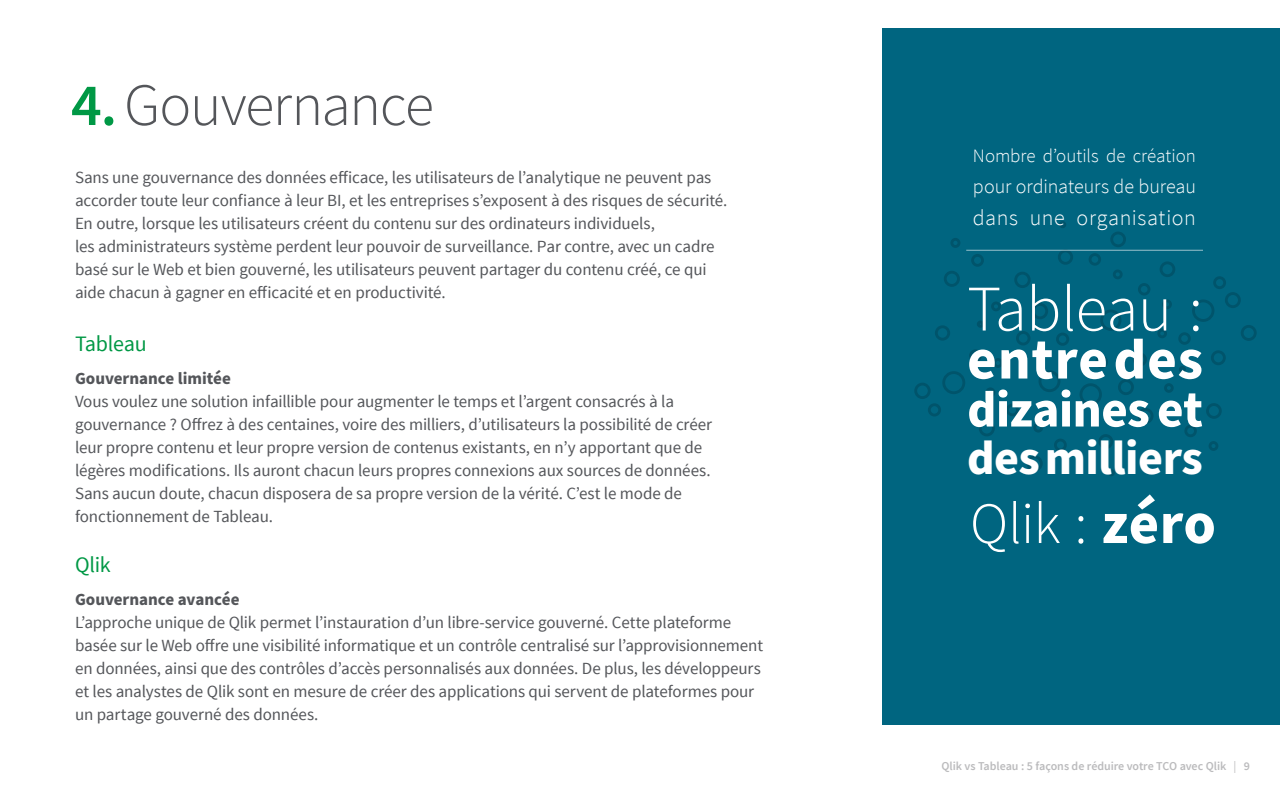
<style>
.page{position:relative;width:1280px;height:800px;background:#fff}
.page>*{position:absolute;margin:0;border:0;box-sizing:border-box;transform-origin:0 0}
.t1{font:300 65px "Source Sans Pro";letter-spacing:-.015em;color:#fff}
.t2{font:300 60px "Source Sans Pro";letter-spacing:-.025em;color:#54565a}
.t3{font:300 58.4px "Source Sans Pro";color:#fff}
.t4{font:700 57px "Source Sans Pro";letter-spacing:.015em;color:#fff}
.t5{font:700 51px "Source Sans Pro";letter-spacing:-.01em;color:#fff}
.t6{font:700 48px "Source Sans Pro";letter-spacing:-.01em;color:#fff}
.t7{font:300 22px "Source Sans Pro";letter-spacing:.025em;color:#fff}
.t8{font:22px "Source Sans Pro";letter-spacing:-.015em;color:#009845}
.t9{font:300 20px "Source Sans Pro";letter-spacing:-.005em;color:#fff}
.t10{font:300 18.9px "Source Sans Pro";color:#fff}
.t11{font:17px/23px "Source Sans Pro";letter-spacing:-.01em;color:#54565a}
.t12{font:700 17px "Source Sans Pro";color:#54565a}
.t13{font:600 12px "Source Sans Pro";letter-spacing:-.005em;color:#bbbbbd}
.s1{font-weight:600;color:#009845}
.s2{font-weight:700}
.s3{font-weight:400}
</style>
<div class="page">
<div style="left:882px;top:29px;width:398px;height:696px;background:#006580"></div>
<svg style="left:1077px;top:232px;width:180px;height:244px"></svg>
<svg style="left:914px;top:221px;width:161px;height:250px"></svg>
<hr style="left:966px;top:250px;width:237px;height:1px;background:#fff">
<h2 class="t2" style="left:71px;top:69px;width:364px"><span class="s1">4.</span>Gouvernance</h2>
<p class="t11" style="left:75px;top:166px;width:654px">Sans une gouvernance des données efficace, les utilisateurs de l’analytique ne peuvent pas accorder toute leur confiance à leur BI, et les entreprises s’exposent à des risques de sécurité.<br>En outre, lorsque les utilisateurs créent du contenu sur des ordinateurs individuels,<br>les administrateurs système perdent leur pouvoir de surveillance. Par contre, avec un cadre basé sur le Web et bien gouverné, les utilisateurs peuvent partager du contenu créé, ce qui aide chacun à gagner en efficacité et en productivité.</p>
<p class="t8" style="left:75px;top:330px;width:73px">Tableau</p>
<p class="t12" style="left:75px;top:367px;width:157px">Gouvernance limitée</p>
<p class="t11" style="left:75px;top:390px;width:639px">Vous voulez une solution infaillible pour augmenter le temps et l’argent consacrés à la gouvernance ? Offrez à des centaines, voire des milliers, d’utilisateurs la possibilité de créer leur propre contenu et leur propre version de contenus existants, en n’y apportant que de légères modifications. Ils auront chacun leurs propres connexions aux sources de données.<br>Sans aucun doute, chacun disposera de sa propre version de la vérité. C’est le mode de fonctionnement de Tableau.</p>
<p class="t8" style="left:75px;top:551px;width:37px">Qlik</p>
<p class="t12" style="left:75px;top:588px;width:166px">Gouvernance avancée</p>
<p class="t11" style="left:75px;top:611px;width:690px">L’approche unique de Qlik permet l’instauration d’un libre-service gouverné. Cette plateforme basée sur le Web offre une visibilité informatique et un contrôle centralisé sur l’approvisionnement en données, ainsi que des contrôles d’accès personnalisés aux données. De plus, les développeurs et les analystes de Qlik sont en mesure de créer des applications qui servent de plateformes pour un partage gouverné des données.</p>
<p class="t10" style="left:973px;top:144px;width:225px">Nombre d’outils de création</p>
<p class="t9" style="left:973px;top:174px;width:225px">pour ordinateurs de bureau</p>
<p class="t7" style="left:973px;top:204px;width:225px">dans une organisation</p>
<h1 class="t1" style="left:967px;top:269px;width:237px">Tableau :</h1>
<h3 class="t4" style="left:967px;top:321px;width:237px">entre des</h3>
<h3 class="t5" style="left:967px;top:375px;width:237px">dizaines et</h3>
<h3 class="t6" style="left:967px;top:425px;width:237px">des milliers</h3>
<h3 class="t3" style="left:970px;top:488px;width:247px">Qlik : <span class="s2">zéro</span></h3>
<p class="t13" style="left:941px;top:758px;width:310px">Qlik vs Tableau : 5 façons de réduire votre TCO avec Qlik <span class="s3">|</span> 9</p>
</div>
